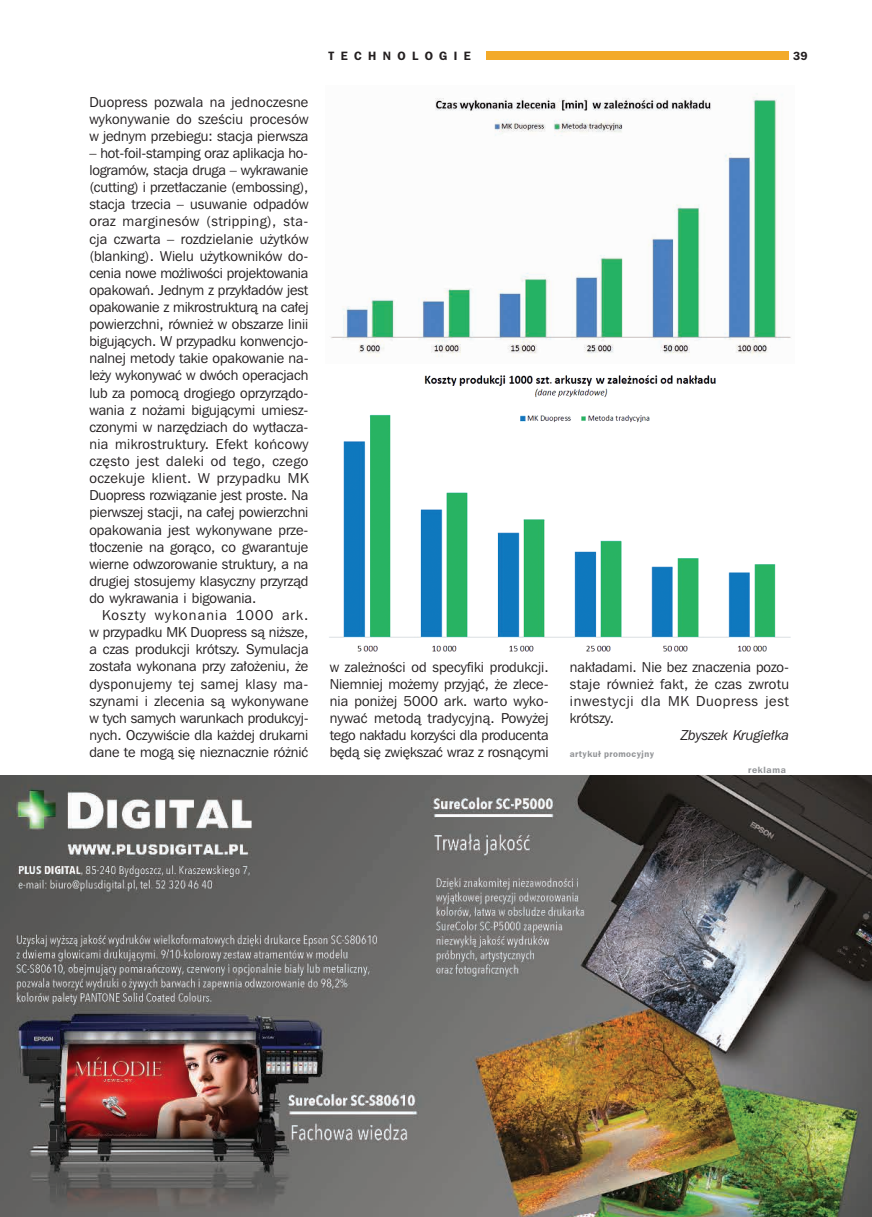
<style>
.page{position:relative;width:872px;height:1217px;background:#fff}
.page>*{position:absolute;margin:0;border:0;box-sizing:border-box;transform-origin:0 0}
.t1{font:14.25px/17.1px "Frnk Goth ITC Bk PL";color:#231f20;text-align:justify}
.t2{font:italic 14.25px "Frnk Goth ITC Bk PL";color:#231f20}
.t3{font:12px "Frnk Goth ITC Dm PL";letter-spacing:.53em;color:#231f20}
.t4{font:12px "P Franklin Demi A";color:#231f20}
.t5{font:700 9px "Frankfurt Gothic";letter-spacing:.05em;color:#939598}
.t6{font:9px "Frnk Goth ITC Dm PL";letter-spacing:.07em;color:#939598}
</style>
<div class="page">
<div style="left:330px;top:51px;width:459px;height:8px;background:#f3aa29"></div>
<div style="left:328px;top:50px;width:158px;height:21px;background:#fff"></div>
<img style="left:329px;top:93px;width:462px;height:559px">
<img style="left:0;top:775px;width:872px;height:441px">
<p class="t1" style="left:89px;top:93px;width:221px">Duopress pozwala na jednoczesne wykonywanie do sześciu procesów w jednym przebiegu: stacja pierwsza</p>
<p class="t1" style="left:89px;top:144px;width:221px">– hot-foil-stamping oraz aplikacja ho&shy;logramów, stacja druga – wykrawanie (cutting) i przetłaczanie (embossing), stacja trzecia – usuwanie odpadów oraz marginesów (stripping), sta&shy;cja czwarta – rozdzielanie użytków (blanking). Wielu użytkowników do&shy;cenia nowe możliwości projektowania opakowań. Jednym z przykładów jest opakowanie z mikrostrukturą na całej powierzchni, również w obszarze linii bigujących. W przypadku konwencjo&shy;nalnej metody takie opakowanie na&shy;leży wykonywać w dwóch operacjach lub za pomocą drogiego oprzyrządo&shy;wania z nożami bigującymi umiesz&shy;czonymi w narzędziach do wytłacza&shy;nia mikrostruktury. Efekt końcowy często jest daleki od tego, czego oczekuje klient. W przypadku MK Duopress rozwiązanie jest proste. Na pierwszej stacji, na całej powierzchni opakowania jest wykonywane prze&shy;tłoczenie na gorąco, co gwarantuje wierne odwzorowanie struktury, a na drugiej stosujemy klasyczny przyrząd do wykrawania i bigowania.</p>
<p class="t1" style="left:89px;top:606px;width:221px;text-indent:13px">Koszty wykonania 1000 ark. w przypadku MK Duopress są niższe, a czas produkcji krótszy. Symulacja została wykonana przy założeniu, że dysponujemy tej samej klasy ma&shy;szynami i zlecenia są wykonywane w tych samych warunkach produkcyj&shy;nych. Oczywiście dla każdej drukarni dane te mogą się nieznacznie różnić</p>
<p class="t3" style="left:328px;top:48px;width:144px">TECHNOLOGIE</p>
<p class="t4" style="left:793px;top:49px;width:16px">39</p>
<p class="t1" style="left:330px;top:657px;width:220px">w zależności od specyfiki produkcji.<br>Niemniej możemy przyjąć, że zlece&shy;nia poniżej 5000 ark. warto wyko&shy;nywać metodą tradycyjną. Powyżej tego nakładu korzyści dla producenta będą się zwiększać wraz z rosnącymi</p>
<p class="t1" style="left:570px;top:657px;width:221px">nakładami. Nie bez znaczenia pozo&shy;staje również fakt, że czas zwrotu inwestycji dla MK Duopress jest krótszy.</p>
<p class="t2" style="left:680px;top:726px;width:110px">Zbyszek Krugiełka</p>
<p class="t5" style="left:570px;top:748px;width:86px">artykuł promocyjny</p>
<p class="t6" style="left:748px;top:764px;width:39px">reklama</p>
</div>
